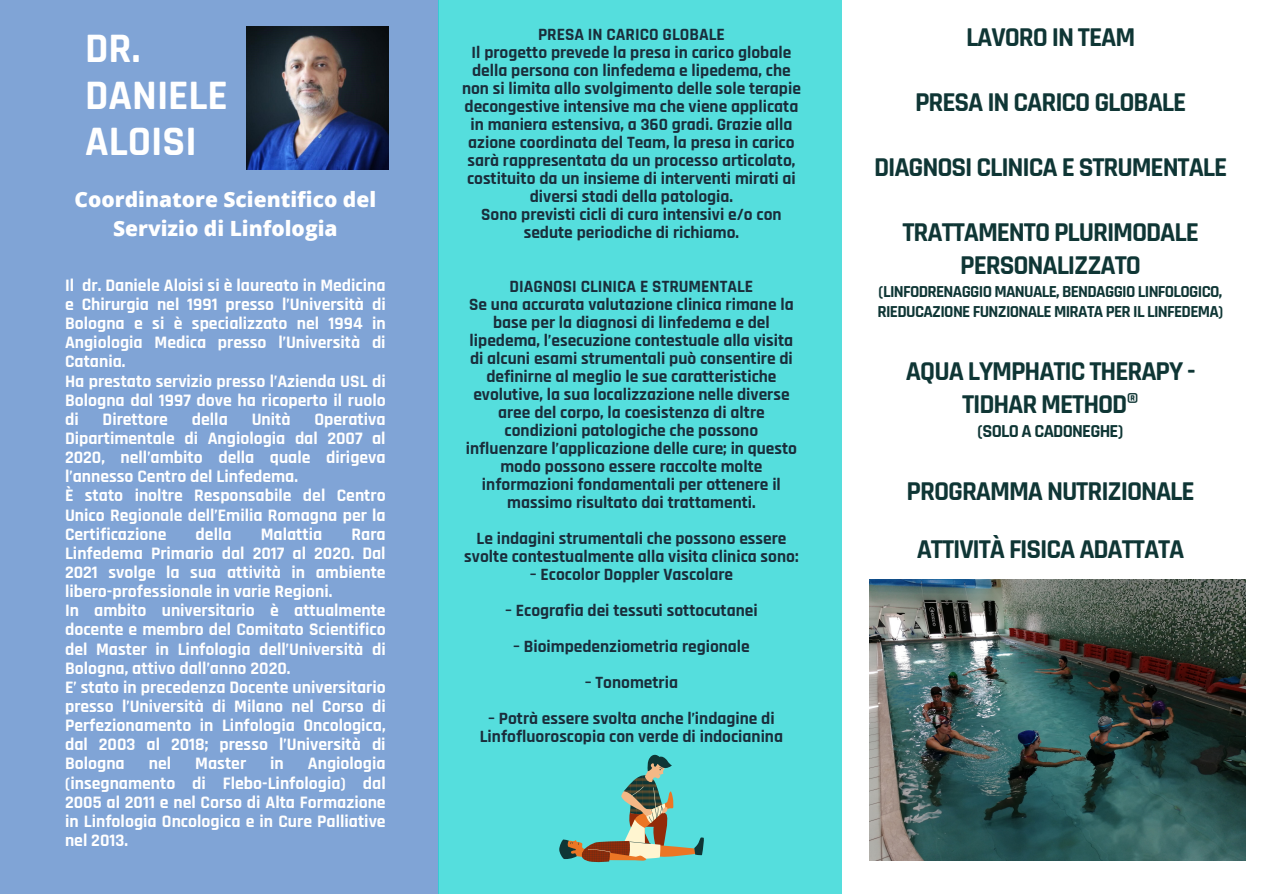
<style>
.page{position:relative;width:1263px;height:894px;background:#fff}
.page>*{position:absolute;margin:0;border:0;box-sizing:border-box;transform-origin:0 0}
.t1{font:700 42.45px/46.2px "Rajdhani";color:#fff}
.t2{font:700 27.45px/32.7px "Rajdhani";letter-spacing:-.04em;color:#0f3635;text-align:center}
.t3{font:800 21px/29.2px "Open Sans";color:#fff;text-align:center}
.t4{font:700 18.45px "Rajdhani";letter-spacing:-.04em;color:#0f3635}
.t5{font:700 17.7px/19.2px "Rajdhani";color:#fff;text-align:justify}
.t6{font:700 17.4px/18px "Rajdhani";color:#1a2d3b;text-align:center}
.t7{font:700 16.95px/20.2px "Rajdhani";letter-spacing:-.04em;color:#0f3635}
</style>
<div class="page">
<div style="left:0;top:0;width:438px;height:893px;background:#80a4d6"></div>
<div style="left:439px;top:0;width:402px;height:893px;background:#55dedd"></div>
<img style="left:246px;top:26px;width:143px;height:143px">
<svg style="left:559px;top:754px;width:145px;height:109px"></svg>
<img style="left:869px;top:579px;width:376px;height:281px">
<p class="t1" style="left:85px;top:27px;width:144px">DR.<br>DANIELE<br>ALOISI</p>
<p class="t3" style="left:75px;top:184px;width:303px">Coordinatore Scientifico del<br>Servizio di Linfologia</p>
<p class="t5" style="left:65px;top:276px;width:322px">Il dr. Daniele Aloisi si è laureato in Medicina e Chirurgia nel 1991 presso l’Università di Bologna e si è specializzato nel 1994 in Angiologia Medica presso l’Università di Catania.</p>
<p class="t5" style="left:65px;top:372px;width:322px">Ha prestato servizio presso l’Azienda USL di Bologna dal 1997 dove ha ricoperto il ruolo di</p>
<p class="t5" style="left:65px;top:410px;width:322px;text-indent:249px">Operativa Dipartimentale di Angiologia dal 2007 al 2020, nell’ambito della quale dirigeva l’annesso Centro del Linfedema.</p>
<p class="t5" style="left:65px;top:486px;width:322px">È stato inoltre Responsabile del Centro Unico Regionale dell’Emilia Romagna per la Certificazione</p>
<p class="t5" style="left:103px;top:410px;width:67px">Direttore</p>
<p class="t5" style="left:192px;top:410px;width:37px">della</p>
<p class="t5" style="left:252px;top:410px;width:40px">Unità</p>
<p class="t5" style="left:196px;top:525px;width:37px">della</p>
<p class="t5" style="left:261px;top:525px;width:63px">Malattia</p>
<p class="t5" style="left:65px;top:525px;width:322px;text-indent:286px">Rara Linfedema Primario dal 2017 al 2020. Dal 2021 svolge la sua attività in ambiente libero-professionale in varie Regioni.</p>
<p class="t5" style="left:65px;top:601px;width:322px">In ambito universitario è attualmente docente e membro del Comitato Scientifico del Master in Linfologia dell’Università di Bologna, attivo dall’anno 2020.</p>
<p class="t5" style="left:65px;top:678px;width:322px">E’ stato in precedenza Docente universitario presso l’Università di Milano nel Corso di Perfezionamento in Linfologia Oncologica, dal 2003 al 2018; presso l’Università di Bologna</p>
<p class="t5" style="left:65px;top:754px;width:322px;text-indent:243px">Angiologia (insegnamento di Flebo-Linfologia) dal 2005 al 2011 e nel Corso di Alta Formazione in Linfologia Oncologica e in Cure Palliative nel 2013.</p>
<p class="t5" style="left:149px;top:754px;width:24px">nel</p>
<p class="t5" style="left:195px;top:754px;width:52px">Master</p>
<p class="t5" style="left:270px;top:754px;width:15px">in</p>
<p class="t6" style="left:538px;top:26px;width:188px">PRESA IN CARICO GLOBALE</p>
<h3 class="t6" style="left:462px;top:44px;width:340px">Il progetto prevede la presa in carico globale della persona con linfedema e lipedema, che non si limita allo svolgimento delle sole terapie decongestive intensive ma che viene applicata in maniera estensiva, a 360 gradi. Grazie alla azione coordinata del Team, la presa in carico sarà rappresentata da un processo articolato, costituito da un insieme di interventi mirati ai diversi stadi della patologia.</h3>
<p class="t6" style="left:481px;top:206px;width:302px">Sono previsti cicli di cura intensivi e/o con sedute periodiche di richiamo.</p>
<p class="t6" style="left:510px;top:278px;width:245px">DIAGNOSI CLINICA E STRUMENTALE</p>
<p class="t6" style="left:466px;top:296px;width:333px">Se una accurata valutazione clinica rimane la base per la diagnosi di linfedema e del lipedema, l’esecuzione contestuale alla visita di alcuni esami strumentali può consentire di definirne al meglio le sue caratteristiche evolutive, la sua localizzazione nelle diverse aree del corpo, la coesistenza di altre condizioni patologiche che possono influenzare l’applicazione delle cure; in questo modo possono essere raccolte molte informazioni fondamentali per ottenere il massimo risultato dai trattamenti.</p>
<p class="t6" style="left:464px;top:530px;width:336px">Le indagini strumentali che possono essere svolte contestualmente alla visita clinica sono:</p>
<p class="t6" style="left:530px;top:566px;width:205px">– Ecocolor Doppler Vascolare</p>
<p class="t6" style="left:505px;top:602px;width:254px">– Ecografia dei tessuti sottocutanei</p>
<p class="t6" style="left:513px;top:638px;width:238px">– Bioimpedenziometria regionale</p>
<p class="t6" style="left:585px;top:674px;width:95px">– Tonometria</p>
<p class="t6" style="left:480px;top:710px;width:305px">– Potrà essere svolta anche l’indagine di<br>Linfofluoroscopia con verde di indocianina</p>
<p class="t2" style="left:966px;top:21px;width:171px">LAVORO IN TEAM</p>
<p class="t2" style="left:915px;top:86px;width:273px">PRESA IN CARICO GLOBALE</p>
<h2 class="t2" style="left:874px;top:152px;width:355px">DIAGNOSI CLINICA E STRUMENTALE</h2>
<h2 class="t2" style="left:902px;top:217px;width:298px">TRATTAMENTO PLURIMODALE<br>PERSONALIZZATO</h2>
<h2 class="t7" style="left:877px;top:281px;width:347px">(LINFODRENAGGIO MANUALE, BENDAGGIO LINFOLOGICO,<br>RIEDUCAZIONE FUNZIONALE MIRATA PER IL LINFEDEMA)</h2>
<h2 class="t2" style="left:906px;top:355px;width:291px">AQUA LYMPHATIC THERAPY -<br>TIDHAR METHOD®</h2>
<h2 class="t4" style="left:978px;top:420px;width:147px">(SOLO A CADONEGHE)</h2>
<h4 class="t2" style="left:907px;top:476px;width:290px">PROGRAMMA NUTRIZIONALE</h4>
<h2 class="t2" style="left:917px;top:533px;width:269px">ATTIVITÀ FISICA ADATTATA</h2>
</div>
